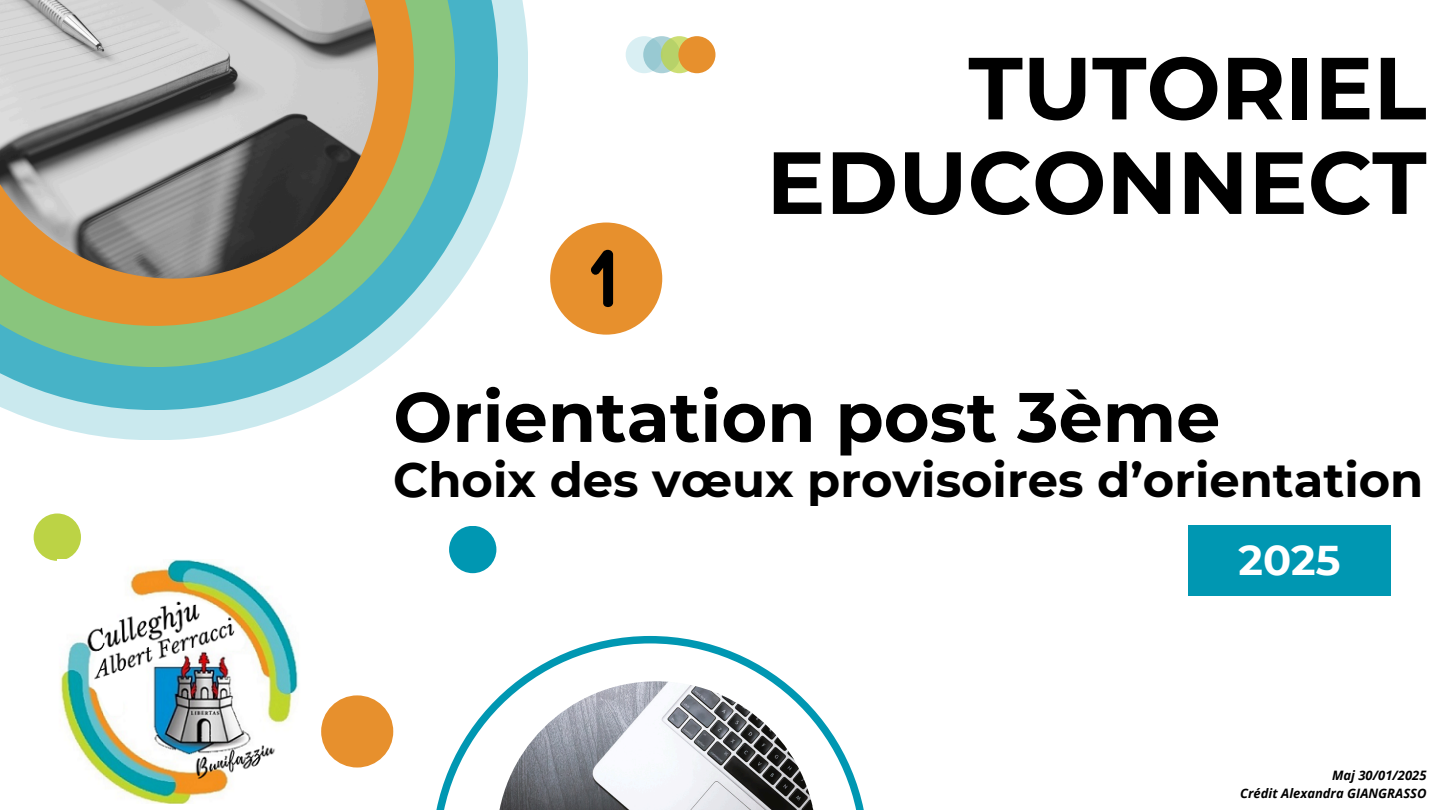
<style>
.page{position:relative;width:1440px;height:810px;background:#fff}
.page>*{position:absolute;margin:0;border:0;box-sizing:border-box;transform-origin:0 0}
.t1{font:700 88px/94.5px "Montserrat";color:#000;text-align:right}
.t2{font:700 70px "Montserrat";color:#000}
.t3{font:700 48px "Montserrat";color:#000}
.t4{font:700 41.5px "Montserrat";color:#fff}
.t5{font:italic 700 13px "Open Sans";color:#000}
</style>
<div class="page">
<svg style="left:436px;top:636px;width:428px;height:174px"></svg>
<svg style="left:8px;top:0;width:520px;height:440px"></svg>
<svg style="left:0;top:0;width:498px;height:410px"></svg>
<svg style="left:0;top:0;width:455px;height:367px;background:#86c8ad"></svg>
<svg style="left:0;top:0;width:414px;height:326px;background:#b0a861"></svg>
<img style="left:0;top:0;width:378px;height:279px">
<div style="left:626px;top:36px;width:37px;height:37px;background:#d9eff3;border-radius:50%"></div>
<svg style="left:643px;top:36px;width:37px;height:37px"></svg>
<svg style="left:661px;top:36px;width:37px;height:37px"></svg>
<div style="left:678px;top:36px;width:37px;height:37px;background:#e7902d;border-radius:50%"></div>
<div style="left:321px;top:695px;width:72px;height:73px;background:#e7902d;border-radius:50%"></div>
<img style="left:496px;top:681px;width:320px;height:129px">
<div style="left:449px;top:526px;width:47px;height:47px;background:#0097b2;border-radius:50%"></div>
<div style="left:34px;top:513px;width:47px;height:48px;background:#bcd345;border-radius:50%"></div>
<div style="left:1188px;top:526px;width:202px;height:70px;background:#0097b2"></div>
<img style="left:57px;top:559px;width:242px;height:245px">
<div style="left:550px;top:223px;width:112px;height:112px;background:#e7902d;border-radius:50%"></div>
<svg style="left:591px;top:250px;width:22px;height:57px"></svg>
<h2 class="t1" style="left:766px;top:41px;width:662px">TUTORIEL<br>EDUCONNECT</h2>
<p class="t2" style="left:393px;top:374px;width:829px">Orientation post 3ème</p>
<p class="t3" style="left:393px;top:451px;width:1032px">Choix des vœux provisoires d’orientation</p>
<h3 class="t4" style="left:1239px;top:535px;width:103px">2025</h3>
<p class="t5" style="left:1332px;top:766px;width:96px">Maj 30/01/2025</p>
<p class="t5" style="left:1240px;top:784px;width:188px">Crédit Alexandra GIANGRASSO</p>
</div>
